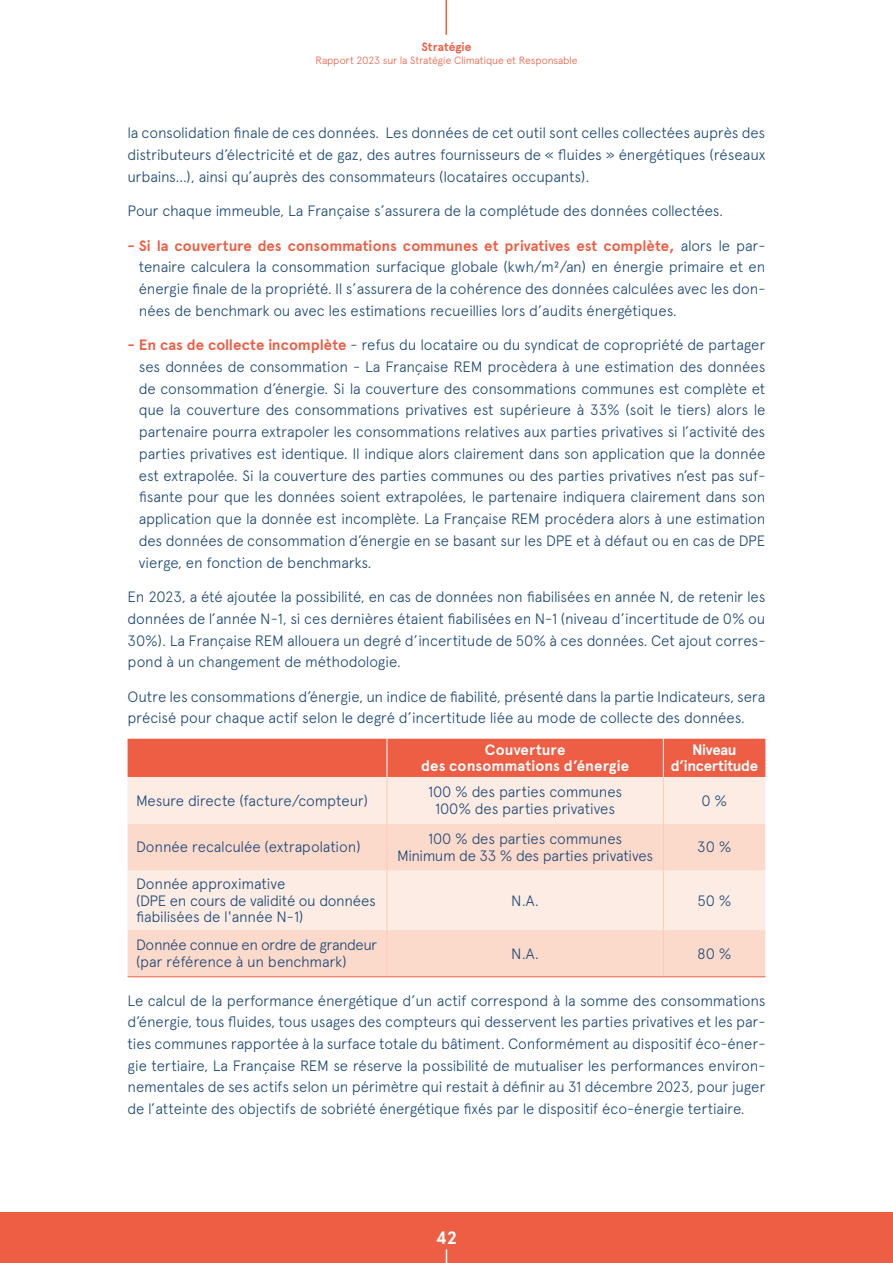
<style>
.page{position:relative;width:893px;height:1263px;background:#fff}
.page>*{position:absolute;margin:0;border:0;box-sizing:border-box;transform-origin:0 0}
.t1{font:700 18px "Apercu";color:#fff}
.t2{font:300 15px/21.8px "Apercu";letter-spacing:-.015em;color:#1e4874;text-align:justify}
.Nom_Nom_du_projet_El{font:700 15px/16.5px "Apercu";letter-spacing:.005em;color:#fff;text-align:center}
.Nom_Nom_du_projet_El-2{font:700 15px/16.5px "Apercu";letter-spacing:-.025em;color:#fff;text-align:center}
.t3{font:700 12px "Apercu";letter-spacing:.005em;color:#ed5e44}
.t4{font:300 10.5px "Apercu";letter-spacing:-.015em;color:#ed5e44}
.s1{font-weight:700;color:#ed5e44}
</style>
<div class="page">
<div style="left:0;top:1212px;width:893px;height:51px;background:#ed5e44"></div>
<svg style="left:446px;top:1249px;width:1px;height:14px"></svg>
<hr style="left:445px;top:0;width:2px;height:35px;background:#ed5e44">
<div style="left:128px;top:739px;width:637px;height:38px;background:#ed5e44"></div>
<div style="left:128px;top:777px;width:637px;height:47px;background:#fcece4"></div>
<svg style="left:128px;top:824px;width:637px;height:152px;background:#fbe1d5"></svg>
<hr style="left:387px;top:777px;width:1px;height:47px;background:#facbb8">
<hr style="left:387px;top:824px;width:1px;height:46px;background:#facbb8">
<hr style="left:387px;top:870px;width:1px;height:60px;background:#facbb8">
<hr style="left:387px;top:930px;width:1px;height:47px;background:#facbb8">
<hr style="left:387px;top:739px;width:1px;height:38px;background:#fff">
<hr style="left:663px;top:739px;width:1px;height:38px;background:#fff">
<hr style="left:663px;top:777px;width:1px;height:47px;background:#facbb8">
<hr style="left:663px;top:824px;width:1px;height:46px;background:#facbb8">
<hr style="left:663px;top:870px;width:1px;height:60px;background:#facbb8">
<hr style="left:663px;top:930px;width:1px;height:47px;background:#facbb8">
<hr style="left:128px;top:976px;width:259px;height:1px;background:#ed5e44">
<hr style="left:387px;top:976px;width:276px;height:1px;background:#ed5e44">
<hr style="left:663px;top:976px;width:102px;height:1px;background:#ed5e44">
<p class="t3" style="left:421px;top:40px;width:52px">Stratégie</p>
<p class="t4" style="left:315px;top:54px;width:263px">Rapport 2023 sur la Stratégie Climatique et Responsable</p>
<p class="t2" style="left:128px;top:122px;width:639px">la consolidation finale de ces données. Les données de cet outil sont celles collectées auprès des distributeurs d’électricité et de gaz, des autres fournisseurs de « fluides » énergétiques (réseaux urbains…), ainsi qu’auprès des consommateurs (locataires occupants).</p>
<p class="t2" style="left:128px;top:200px;width:597px">Pour chaque immeuble, La Française s’assurera de la complétude des données collectées.</p>
<p class="t2" style="left:139px;top:234px;width:628px;text-indent:-11px"><span class="s1">- Si la couverture des consommations communes et privatives est complète,</span> alors le par&shy;tenaire calculera la consommation surfacique globale (kwh/m²/an) en énergie primaire et en énergie finale de la propriété. Il s’assurera de la cohérence des données calculées avec les don&shy;nées de benchmark ou avec les estimations recueillies lors d’audits énergétiques.</p>
<p class="t2" style="left:139px;top:334px;width:628px;text-indent:-11px"><span class="s1">- En cas de collecte incomplète</span> - refus du locataire ou du syndicat de copropriété de partager ses données de consommation - La Française REM procèdera à une estimation des données de consommation d’énergie. Si la couverture des consommations communes est complète et que la couverture des consommations privatives est supérieure à 33% (soit le tiers) alors le partenaire pourra extrapoler les consommations relatives aux parties privatives si l’activité des parties privatives est identique. Il indique alors clairement dans son application que la donnée est extrapolée. Si la couverture des parties communes ou des parties privatives n’est pas suf&shy;fisante pour que les données soient extrapolées, le partenaire indiquera clairement dans son application que la donnée est incomplète. La Française REM procédera alors à une estimation des données de consommation d’énergie en se basant sur les DPE et à défaut ou en cas de DPE vierge, en fonction de benchmarks.</p>
<p class="t2" style="left:128px;top:586px;width:639px">En 2023, a été ajoutée la possibilité, en cas de données non fiabilisées en année N, de retenir les données de l’année N-1, si ces dernières étaient fiabilisées en N-1 (niveau d’incertitude de 0% ou 30%). La Française REM allouera un degré d’incertitude de 50% à ces données. Cet ajout corres&shy;pond à un changement de méthodologie.</p>
<p class="t2" style="left:128px;top:685px;width:639px">Outre les consommations d’énergie, un indice de fiabilité, présenté dans la partie Indicateurs, sera précisé pour chaque actif selon le degré d’incertitude liée au mode de collecte des données.</p>
<p class="Nom_Nom_du_projet_El" style="left:421px;top:741px;width:209px">Couverture<br>des consommations d’énergie</p>
<p class="Nom_Nom_du_projet_El-2" style="left:671px;top:741px;width:89px">Niveau d’incertitude</p>
<p class="t2" style="left:136px;top:789px;width:233px">Mesure directe (facture/compteur)</p>
<p class="t2" style="left:428px;top:784px;width:196px;line-height:16.5px;text-align:center">100 % des parties communes<br>100% des parties privatives</p>
<p class="t2" style="left:701px;top:789px;width:27px">0 %</p>
<p class="t2" style="left:136px;top:836px;width:226px">Donnée recalculée (extrapolation)</p>
<p class="t2" style="left:397px;top:830px;width:258px;line-height:16.5px;text-align:center">100 % des parties communes<br>Minimum de 33 % des parties privatives</p>
<p class="t2" style="left:697px;top:836px;width:36px">30 %</p>
<p class="t2" style="left:136px;top:875px;width:241px;line-height:16.5px;text-align:left">Donnée approximative<br>(DPE en cours de validité ou données fiabilisées de l'année N-1)</p>
<p class="t2" style="left:511px;top:889px;width:29px">N.A.</p>
<p class="t2" style="left:697px;top:889px;width:35px">50 %</p>
<p class="t2" style="left:136px;top:937px;width:243px;line-height:16.5px">Donnée connue en ordre de grandeur (par référence à un benchmark)</p>
<p class="t2" style="left:511px;top:942px;width:29px">N.A.</p>
<p class="t2" style="left:697px;top:942px;width:36px">80 %</p>
<p class="t2" style="left:128px;top:989px;width:639px">Le calcul de la performance énergétique d’un actif correspond à la somme des consommations d’énergie, tous fluides, tous usages des compteurs qui desservent les parties privatives et les par&shy;ties communes rapportée à la surface totale du bâtiment. Conformément au dispositif éco-éner&shy;gie tertiaire, La Française REM se réserve la possibilité de mutualiser les performances environ&shy;nementales de ses actifs selon un périmètre qui restait à définir au 31 décembre 2023, pour juger de l’atteinte des objectifs de sobriété énergétique fixés par le dispositif éco-énergie tertiaire.</p>
<p class="t1" style="left:436px;top:1227px;width:23px">42</p>
</div>
